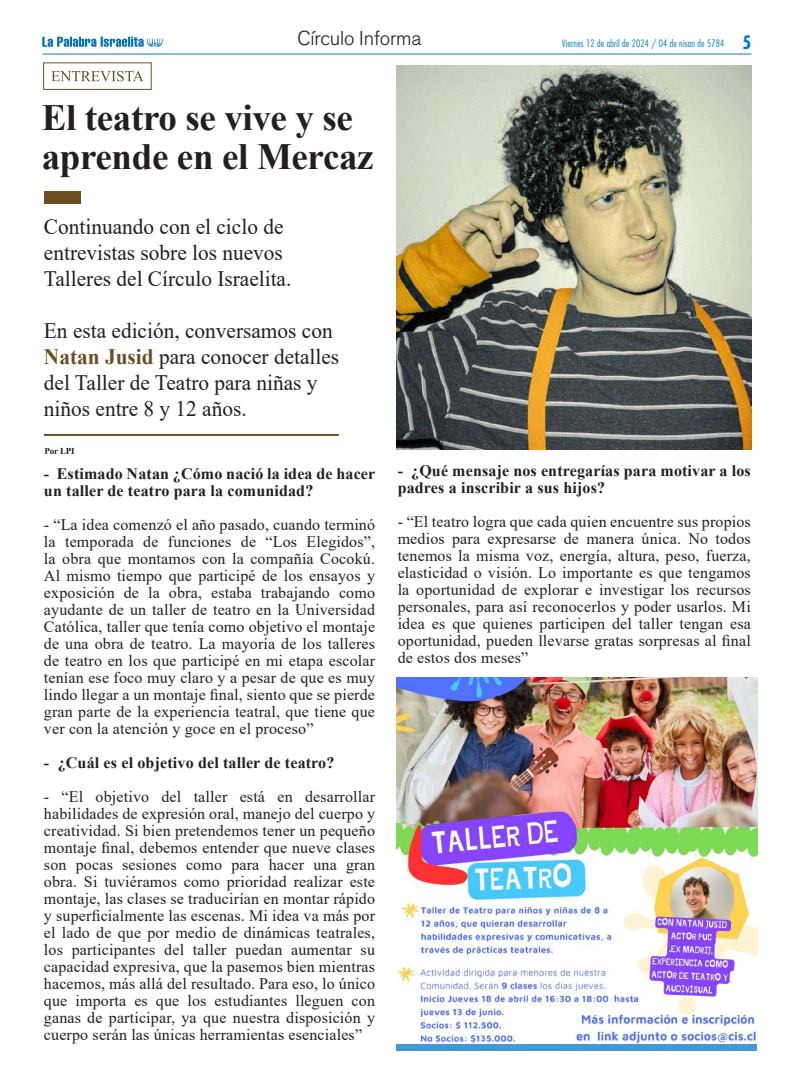
<style>
.page{position:relative;width:794px;height:1078px;background:#fff}
.page>*{position:absolute;margin:0;border:0;box-sizing:border-box;transform-origin:0 0}
.t1{font:700 37px/39px "Times New Roman";letter-spacing:-.01em;color:#231f20}
.t2{font:22px/26px "Times New Roman";color:#231f20}
.t3{font:300 20px "Akzidenz Grotesk BQ";letter-spacing:-.01em;color:#231f20}
.t4{font:16px/17px "Times New Roman";letter-spacing:.01em;color:#231f20;text-align:justify}
.t5{font:700 16px/17px "Times New Roman";letter-spacing:.01em;color:#231f20}
.t6{font:300 condensed 10px "Futura Std";letter-spacing:.02em;color:#007ec5}
.t7{font:700 9px "Times New Roman";letter-spacing:-.02em;color:#231f20}
.s1{font-weight:700;color:#6b4f23}
.s2{font-weight:700;font-size:18px}
</style>
<div class="page">
<img style="left:396px;top:677px;width:361px;height:366px">
<hr style="left:43px;top:53px;width:708px;height:1px;background:#007ec5">
<svg style="left:42px;top:37px;width:120px;height:10px"></svg>
<svg style="left:51px;top:71px;width:92px;height:10px"></svg>
<div style="left:43px;top:62px;width:109px;height:28px;border:1px solid #6b4f23"></div>
<hr style="left:44px;top:434px;width:295px;height:2px;background:#6b4f23">
<div style="left:44px;top:191px;width:37px;height:13px;background:#6b4f23"></div>
<img style="left:397px;top:65px;width:354px;height:384px">
<p class="t3" style="left:297px;top:27px;width:126px">Círculo Informa</p>
<h1 class="t1" style="left:42px;top:97px;width:333px">El teatro se vive y se aprende en el Mercaz</h1>
<h2 class="t2" style="left:44px;top:212px;width:249px">Continuando con el ciclo de entrevistas sobre los nuevos<br>Talleres del Círculo Israelita.</h2>
<h2 class="t2" style="left:44px;top:316px;width:297px">En esta edición, conversamos con<br><span class="s1">Natan Jusid</span> para conocer detalles del Taller de Teatro para niñas y niños entre 8 y 12 años.</h2>
<p class="t7" style="left:45px;top:444px;width:32px">Por LPI</p>
<p class="t6" style="left:562px;top:37px;width:191px">Viernes 12 de abril de 2024 / 04 de nisan de 5784 <span class="s2">5</span></p>
<p class="t5" style="left:44px;top:464px;width:333px">- Estimado Natan ¿Cómo nació la idea de hacer un taller de teatro para la comunidad?</p>
<p class="t4" style="left:44px;top:515px;width:333px">- “La idea comenzó el año pasado, cuando terminó la temporada de funciones de “Los Elegidos”, la obra que montamos con la compañía Cocokú.<br>Al mismo tiempo que participé de los ensayos y exposición de la obra, estaba trabajando como ayudante de un taller de teatro en la Universidad Católica, taller que tenía como objetivo el montaje de una obra de teatro. La mayoría de los talleres de teatro en los que participé en mi etapa escolar tenían ese foco muy claro y a pesar de que es muy lindo llegar a un montaje final, siento que se pierde gran parte de la experiencia teatral, que tiene que ver con la atención y goce en el proceso”</p>
<p class="t5" style="left:44px;top:753px;width:292px">- ¿Cuál es el objetivo del taller de teatro?</p>
<p class="t4" style="left:44px;top:787px;width:333px">- “El objetivo del taller está en desarrollar habilidades de expresión oral, manejo del cuerpo y creatividad. Si bien pretendemos tener un pequeño montaje final, debemos entender que nueve clases son pocas sesiones como para hacer una gran obra. Si tuviéramos como prioridad realizar este montaje, las clases se traducirían en montar rápido y superficialmente las escenas. Mi idea va más por el lado de que por medio de dinámicas teatrales, los participantes del taller puedan aumentar su capacidad expresiva, que la pasemos bien mientras hacemos, más allá del resultado. Para eso, lo único que importa es que los estudiantes lleguen con ganas de participar, ya que nuestra disposición y cuerpo serán las únicas herramientas esenciales”</p>
<p class="t5" style="left:398px;top:461px;width:354px">- ¿Qué mensaje nos entregarías para motivar a los padres a inscribir a sus hijos?</p>
<p class="t4" style="left:398px;top:512px;width:355px">- “El teatro logra que cada quien encuentre sus propios medios para expresarse de manera única. No todos tenemos la misma voz, energía, altura, peso, fuerza, elasticidad o visión. Lo importante es que tengamos la oportunidad de explorar e investigar los recursos personales, para así reconocerlos y poder usarlos. Mi idea es que quienes participen del taller tengan esa oportunidad, pueden llevarse gratas sorpresas al final de estos dos meses”</p>
</div>
